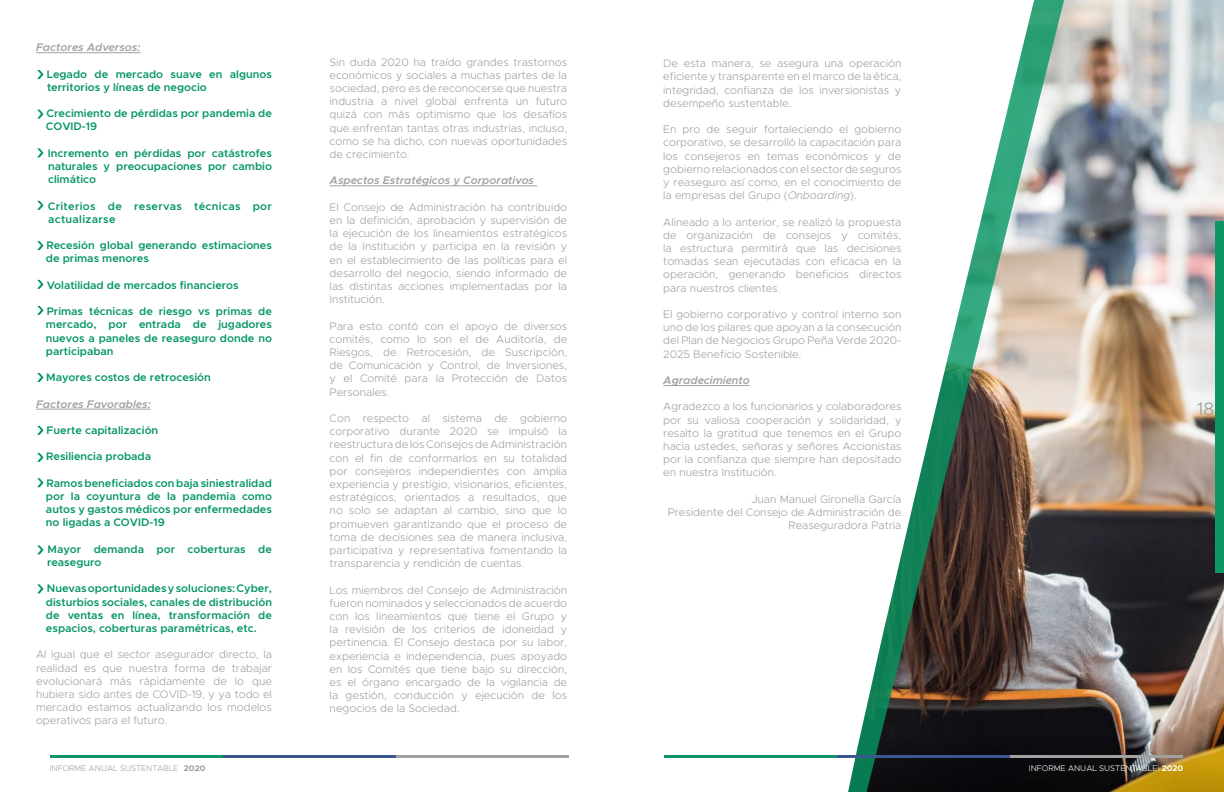
<style>
.page{position:relative;width:1224px;height:792px;background:#fff}
.page>*{position:absolute;margin:0;border:0;box-sizing:border-box;transform-origin:0 0}
.t1{font:300 18px "Metropolis";color:#9a9a9b}
.t2{font:300 11px/13.2px "Metropolis";color:#a0a1a0;text-align:justify}
.t3{font:600 11px/13.2px "Metropolis";color:#059663}
.t4{font:italic 600 11px "Metropolis";color:#a0a1a0}
.t5{font:600 11px/13.2px "Metropolis";letter-spacing:.03em;color:#059663}
.t6{font:300 8.2px "Metropolis";color:#fff}
.t7{font:300 8.2px "Metropolis";color:#a2a1a2}
.t8{font:700 8.2px "Metropolis";color:#9e9e9e}
.s1{font-style:italic}
.s2{font-weight:700}
</style>
<div class="page">
<hr style="left:50px;top:756px;width:173px;height:2px;background:#0f9663">
<hr style="left:223px;top:756px;width:173px;height:2px;background:#3b5791">
<hr style="left:396px;top:756px;width:172px;height:2px;background:#a1a1a1">
<hr style="left:36px;top:53px;width:104px;height:1px;background:#a0a1a0">
<hr style="left:36px;top:409px;width:115px;height:1px;background:#a0a1a0">
<hr style="left:330px;top:186px;width:207px;height:1px;background:#a0a1a0">
<svg style="left:37px;top:70px;width:7px;height:9px"></svg>
<svg style="left:37px;top:110px;width:7px;height:9px"></svg>
<svg style="left:37px;top:148px;width:7px;height:9px"></svg>
<svg style="left:37px;top:373px;width:7px;height:9px"></svg>
<svg style="left:37px;top:426px;width:7px;height:9px"></svg>
<svg style="left:37px;top:478px;width:7px;height:9px"></svg>
<svg style="left:37px;top:545px;width:7px;height:9px"></svg>
<svg style="left:37px;top:584px;width:7px;height:9px"></svg>
<svg style="left:37px;top:453px;width:7px;height:9px"></svg>
<svg style="left:37px;top:201px;width:7px;height:9px"></svg>
<svg style="left:37px;top:241px;width:7px;height:9px"></svg>
<svg style="left:37px;top:306px;width:7px;height:9px"></svg>
<svg style="left:37px;top:280px;width:7px;height:9px"></svg>
<img style="left:1067px;top:0;width:157px;height:792px">
<img style="left:1036px;top:0;width:31px;height:792px">
<svg style="left:738px;top:0;width:298px;height:792px"></svg>
<div style="left:1216px;top:221px;width:8px;height:352px;background:#0f9663"></div>
<hr style="left:664px;top:756px;width:173px;height:2px;background:#0f9663">
<hr style="left:837px;top:756px;width:173px;height:2px;background:#3b5791">
<hr style="left:1010px;top:756px;width:173px;height:2px;background:#a1a1a1">
<hr style="left:663px;top:385px;width:87px;height:1px;background:#a0a1a0">
<p class="t4" style="left:36px;top:41px;width:106px">Factores Adversos:</p>
<p class="t3" style="left:47px;top:67px;width:227px">Legado de mercado suave en algunos territorios y líneas de negocio</p>
<p class="t3" style="left:46px;top:107px;width:227px">Crecimiento de pérdidas por pandemia de<br>COVID-19</p>
<p class="t3" style="left:48px;top:146px;width:226px;text-align:justify">Incremento en pérdidas por catástrofes naturales y preocupaciones por cambio climático</p>
<p class="t5" style="left:48px;top:199px;width:226px">Criterios de reservas técnicas por actualizarse</p>
<p class="t3" style="left:46px;top:239px;width:228px">Recesión global generando estimaciones de primas menores</p>
<p class="t3" style="left:47px;top:278px;width:193px">Volatilidad de mercados financieros</p>
<p class="t3" style="left:46px;top:305px;width:228px;text-align:justify">Primas técnicas de riesgo vs primas de mercado, por entrada de jugadores nuevos a paneles de reaseguro donde no participaban</p>
<p class="t3" style="left:46px;top:371px;width:166px">Mayores costos de retrocesión</p>
<p class="t4" style="left:36px;top:397px;width:116px">Factores Favorables:</p>
<p class="t3" style="left:47px;top:424px;width:113px">Fuerte capitalización</p>
<p class="t3" style="left:46px;top:450px;width:106px">Resiliencia probada</p>
<p class="t3" style="left:46px;top:476px;width:228px;text-align:justify">Ramos beneficiados con baja siniestralidad por la coyuntura de la pandemia como autos y gastos médicos por enfermedades no ligadas a COVID-19</p>
<p class="t3" style="left:47px;top:542px;width:226px">Mayor demanda por coberturas de reaseguro</p>
<p class="t3" style="left:46px;top:582px;width:228px;text-align:justify">Nuevas oportunidades y soluciones: Cyber, disturbios sociales, canales de distribución de ventas en línea, transformación de espacios, coberturas paramétricas, etc.</p>
<p class="t2" style="left:36px;top:648px;width:238px">Al igual que el sector asegurador directo, la realidad es que nuestra forma de trabajar evolucionará más rápidamente de lo que hubiera sido antes de COVID-19, y ya todo el mercado estamos actualizando los modelos operativos para el futuro.</p>
<p class="t7" style="left:50px;top:763px;width:130px">INFORME ANUAL SUSTENTABLE</p>
<p class="t8" style="left:184px;top:763px;width:23px">2020</p>
<p class="t2" style="left:330px;top:55px;width:239px">Sin duda 2020 ha traído grandes trastornos económicos y sociales a muchas partes de la sociedad, pero es de reconocerse que nuestra industria a nivel global enfrenta un futuro quizá con más optimismo que los desafíos que enfrentan tantas otras industrias, incluso, como se ha dicho, con nuevas oportunidades de crecimiento.</p>
<p class="t4" style="left:330px;top:174px;width:206px">Aspectos Estratégicos y Corporativos</p>
<p class="t2" style="left:330px;top:200px;width:239px">El Consejo de Administración ha contribuido en la definición, aprobación y supervisión de la ejecución de los lineamientos estratégicos de la Institución y participa en la revisión y en el establecimiento de las políticas para el desarrollo del negocio, siendo informado de las distintas acciones implementadas por la Institución.</p>
<p class="t2" style="left:330px;top:319px;width:239px">Para esto contó con el apoyo de diversos comités, como lo son el de Auditoría, de Riesgos, de Retrocesión, de Suscripción, de Comunicación y Control, de Inversiones, y el Comité para la Protección de Datos Personales.</p>
<p class="t2" style="left:330px;top:412px;width:239px">Con respecto al sistema de gobierno corporativo durante 2020 se impulsó la reestructura de los Consejos de Administración con el fin de conformarlos en su totalidad por consejeros independientes con amplia experiencia y prestigio, visionarios, eficientes, estratégicos, orientados a resultados, que no solo se adaptan al cambio, sino que lo promueven garantizando que el proceso de toma de decisiones sea de manera inclusiva, participativa y representativa fomentando la transparencia y rendición de cuentas.</p>
<p class="t2" style="left:330px;top:583px;width:239px">Los miembros del Consejo de Administración fueron nominados y seleccionados de acuerdo con los lineamientos que tiene el Grupo y la revisión de los criterios de idoneidad y pertinencia. El Consejo destaca por su labor, experiencia e independencia, pues apoyado en los Comités que tiene bajo su dirección, es el órgano encargado de la vigilancia de la gestión, conducción y ejecución de los negocios de la Sociedad.</p>
<p class="t2" style="left:663px;top:57px;width:240px">De esta manera, se asegura una operación eficiente y transparente en el marco de la ética, integridad, confianza de los inversionistas y desempeño sustentable.</p>
<p class="t2" style="left:663px;top:123px;width:240px">En pro de seguir fortaleciendo el gobierno corporativo, se desarrolló la capacitación para los consejeros en temas económicos y de gobierno relacionados con el sector de seguros y reaseguro así como, en el conocimiento de la empresas del Grupo (<span class="s1">Onboarding</span>).</p>
<p class="t2" style="left:663px;top:215px;width:240px">Alineado a lo anterior, se realizó la propuesta de organización de consejos y comités, la estructura permitirá que las decisiones tomadas sean ejecutadas con eficacia en la operación, generando beneficios directos para nuestros clientes.</p>
<p class="t2" style="left:663px;top:308px;width:240px">El gobierno corporativo y control interno son uno de los pilares que apoyan a la consecución del Plan de Negocios Grupo Peña Verde 2020- 2025 Beneficio Sostenible.</p>
<p class="t4" style="left:663px;top:373px;width:88px">Agradecimiento</p>
<p class="t2" style="left:663px;top:400px;width:240px">Agradezco a los funcionarios y colaboradores por su valiosa cooperación y solidaridad, y resalto la gratitud que tenemos en el Grupo hacia ustedes, señoras y señores Accionistas por la confianza que siempre han depositado en nuestra Institución.</p>
<p class="t2" style="left:668px;top:492px;width:235px;text-align:right">Juan Manuel Gironella García<br>Presidente del Consejo de Administración de<br>Reaseguradora Patria</p>
<h1 class="t1" style="left:1192px;top:398px;width:18px">18</h1>
<h1 class="t1" style="left:1197px;top:398px;width:18px">18</h1>
<p class="t6" style="left:1029px;top:763px;width:156px">INFORME ANUAL SUSTENTABLE <span class="s2">2020</span></p>
</div>
